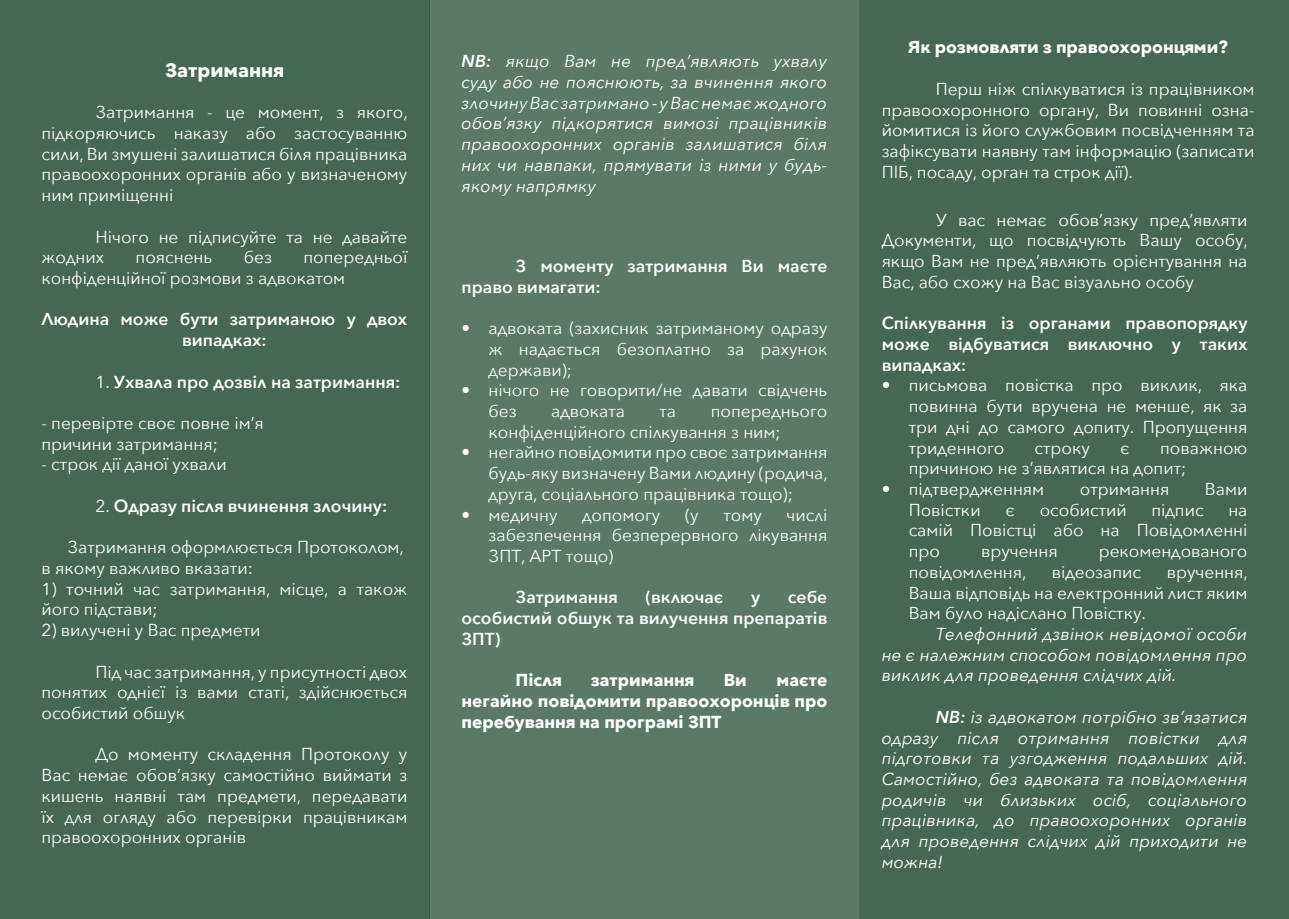
<style>
.page{position:relative;width:1289px;height:919px;background:#fff}
.page>*{position:absolute;margin:0;border:0;box-sizing:border-box;transform-origin:0 0}
.t1{font:700 19.5px "Avenir Next";color:#fff}
.t2{font:17.25px/20.7px "Avenir Next";color:#fff;text-align:justify}
.t3{font:italic 17.25px/20.7px "Avenir Next";color:#fff;text-align:justify}
.t4{font:600 17.25px/20.7px "Avenir Next";color:#fff;text-align:justify}
.t5{font:700 17.25px/20.7px "Avenir Next";color:#fff;text-align:justify}
.s1{font-weight:400}
.s2{font-weight:600}
</style>
<div class="page">
<div style="left:0;top:0;width:429px;height:918px;background:#456854"></div>
<div style="left:429px;top:0;width:430px;height:918px;background:#5a7967"></div>
<div style="left:859px;top:0;width:429px;height:918px;background:#456854"></div>
<p class="t1" style="left:165px;top:53px;width:120px">Затримання</p>
<p class="t2" style="left:41px;top:101px;width:368px;text-indent:54px">Затримання - це момент, з якого, підкоряючись наказу або застосуванню сили, Ви змушені залишатися біля працівника правоохоронних органів або у визначеному ним приміщенні</p>
<p class="t2" style="left:41px;top:225px;width:367px;text-indent:54px">Нічого не підписуйте та не давайте жодних</p>
<p class="t2" style="left:136px;top:246px;width:78px">пояснень</p>
<p class="t2" style="left:244px;top:246px;width:30px">без</p>
<p class="t2" style="left:41px;top:246px;width:367px;text-indent:262px">попередньої конфіденційної розмови з адвокатом</p>
<p class="t4" style="left:41px;top:308px;width:367px;text-align:center">Людина може бути затриманою у двох випадках:</p>
<p class="t4" style="left:95px;top:370px;width:306px"><span class="s1">1.</span> Ухвала про дозвіл на затримання:</p>
<p class="t2" style="left:41px;top:412px;width:224px">- перевірте своє повне ім’я</p>
<p class="t2" style="left:41px;top:432px;width:178px">причини затримання;</p>
<p class="t2" style="left:41px;top:453px;width:187px">- строк дії даної ухвали</p>
<p class="t4" style="left:95px;top:495px;width:293px"><span class="s1">2.</span> Одразу після вчинення злочину:</p>
<p class="t2" style="left:41px;top:536px;width:364px;text-indent:26px">Затримання оформлюється Протоколом, в якому важливо вказати:</p>
<p class="t2" style="left:41px;top:577px;width:367px">1) точний час затримання, місце, а також його підстави;</p>
<p class="t2" style="left:41px;top:619px;width:220px">2) вилучені у Вас предмети</p>
<p class="t2" style="left:41px;top:660px;width:367px;text-indent:54px">Під час затримання, у присутності двох понятих однієї із вами статі, здійснюється особистий обшук</p>
<p class="t2" style="left:41px;top:743px;width:367px;text-indent:54px">До моменту складення Протоколу у Вас немає обов’язку самостійно виймати з кишень наявні там предмети, передавати їх для огляду або перевірки працівникам правоохоронних органів</p>
<p class="t3" style="left:461px;top:50px;width:367px"><span class="s2">NB:</span> якщо Вам не пред’являють ухвалу суду або не пояснюють, за вчинення якого злочинуВас затримано- уВаснемаєжодного обов’язку підкорятися вимозі працівників правоохоронних органів залишатися біля них чи навпаки, прямувати із ними у будь&shy;якому напрямку</p>
<p class="t4" style="left:461px;top:255px;width:367px;text-indent:54px">З моменту затримання Ви маєте право вимагати:</p>
<p class="t2" style="left:488px;top:317px;width:340px;text-indent:-27px">• адвоката (захисник затриманому одразу ж надається безоплатно за рахунок держави);</p>
<p class="t2" style="left:488px;top:379px;width:340px;text-indent:-27px">• нічого не говорити/не давати свідчень без</p>
<p class="t2" style="left:488px;top:400px;width:340px;text-indent:222px">попереднього конфіденційного спілкування з ним;</p>
<p class="t2" style="left:488px;top:441px;width:341px;text-indent:-27px">• негайно повідомити про своє затримання будь-яку визначену Вами людину (родича, друга, соціального працівника тощо);</p>
<p class="t2" style="left:461px;top:503px;width:97px">• медичну</p>
<p class="t2" style="left:582px;top:503px;width:79px">допомогу</p>
<p class="t2" style="left:685px;top:503px;width:15px">(у</p>
<p class="t2" style="left:723px;top:503px;width:40px">тому</p>
<p class="t2" style="left:551px;top:400px;width:75px">адвоката</p>
<p class="t2" style="left:659px;top:400px;width:18px">та</p>
<p class="t2" style="left:488px;top:503px;width:340px;text-indent:298px">числі забезпечення безперервного лікування ЗПТ, АРТ тощо)</p>
<p class="t4" style="left:515px;top:586px;width:104px">Затримання</p>
<p class="t4" style="left:645px;top:586px;width:80px">(включає</p>
<p class="t4" style="left:751px;top:586px;width:11px">у</p>
<p class="t4" style="left:461px;top:586px;width:367px;text-indent:326px">себе особистий обшук та вилучення препаратів ЗПТ)</p>
<p class="t5" style="left:515px;top:669px;width:47px">Після</p>
<p class="t5" style="left:591px;top:669px;width:104px">затримання</p>
<p class="t5" style="left:723px;top:669px;width:25px">Ви</p>
<p class="t5" style="left:461px;top:669px;width:367px;text-indent:315px">маєте негайно повідомити правоохоронців про перебування на програмі ЗПТ</p>
<p class="t5" style="left:908px;top:37px;width:321px">Як розмовляти з правоохоронцями?</p>
<p class="t2" style="left:881px;top:78px;width:374px;text-indent:54px">Перш ніж спілкуватися із працівником правоохоронного органу, Ви повинні озна&shy;йомитися із його службовим посвідченням та зафіксувати наявну там інформацію (записати ПІБ, посаду, орган та строк дії).</p>
<p class="t2" style="left:881px;top:209px;width:368px;text-indent:54px">У вас немає обов’язку пред’являти Документи, що посвідчують Вашу особу, якщо Вам не пред’являють орієнтування на Вас, або схожу на Вас візуально особу</p>
<p class="t4" style="left:881px;top:312px;width:367px">Спілкування із органами правопорядку може відбуватися виключно у таких випадках:</p>
<p class="t2" style="left:908px;top:374px;width:340px;text-indent:-27px">• письмова повістка про виклик, яка повинна бути вручена не менше, як за три дні до самого допиту. Пропущення триденного</p>
<p class="t2" style="left:908px;top:436px;width:340px;text-indent:251px">поважною причиною не з’являтися на допит;</p>
<p class="t2" style="left:881px;top:478px;width:164px">• підтвердженням</p>
<p class="t2" style="left:1079px;top:478px;width:91px">отримання</p>
<p class="t2" style="left:1204px;top:478px;width:44px">Вами</p>
<p class="t2" style="left:908px;top:498px;width:73px">Повістки</p>
<p class="t2" style="left:1005px;top:498px;width:11px">є</p>
<p class="t2" style="left:1039px;top:498px;width:89px">особистий</p>
<p class="t2" style="left:1151px;top:498px;width:54px">підпис</p>
<p class="t2" style="left:1034px;top:436px;width:57px">строку</p>
<p class="t2" style="left:1120px;top:436px;width:11px">є</p>
<p class="t2" style="left:908px;top:498px;width:340px;text-indent:320px">на самій Повістці або на Повідомленні про</p>
<p class="t2" style="left:981px;top:540px;width:78px">вручення</p>
<p class="t2" style="left:1098px;top:540px;width:150px">рекомендованого</p>
<p class="t2" style="left:908px;top:560px;width:119px">повідомлення,</p>
<p class="t2" style="left:1051px;top:560px;width:91px">відеозапис</p>
<p class="t2" style="left:908px;top:560px;width:341px;text-indent:258px">вручення, Ваша відповідь на електронний лист яким Вам було надіслано Повістку.</p>
<p class="t3" style="left:881px;top:622px;width:367px;text-indent:54px">Телефонний дзвінок невідомої особи не є належним способом повідомлення про виклик для проведення слідчих дій.</p>
<p class="t3" style="left:881px;top:705px;width:368px;text-indent:54px"><span class="s2">NB:</span> із адвокатом потрібно зв’язатися одразу після отримання повістки для підготовки та узгодження подальших дій.<br>Самостійно, без адвоката та повідомлення родичів чи близьких осіб, соціального працівника, до правоохоронних органів для проведення слідчих дій приходити не можна!</p>
</div>
